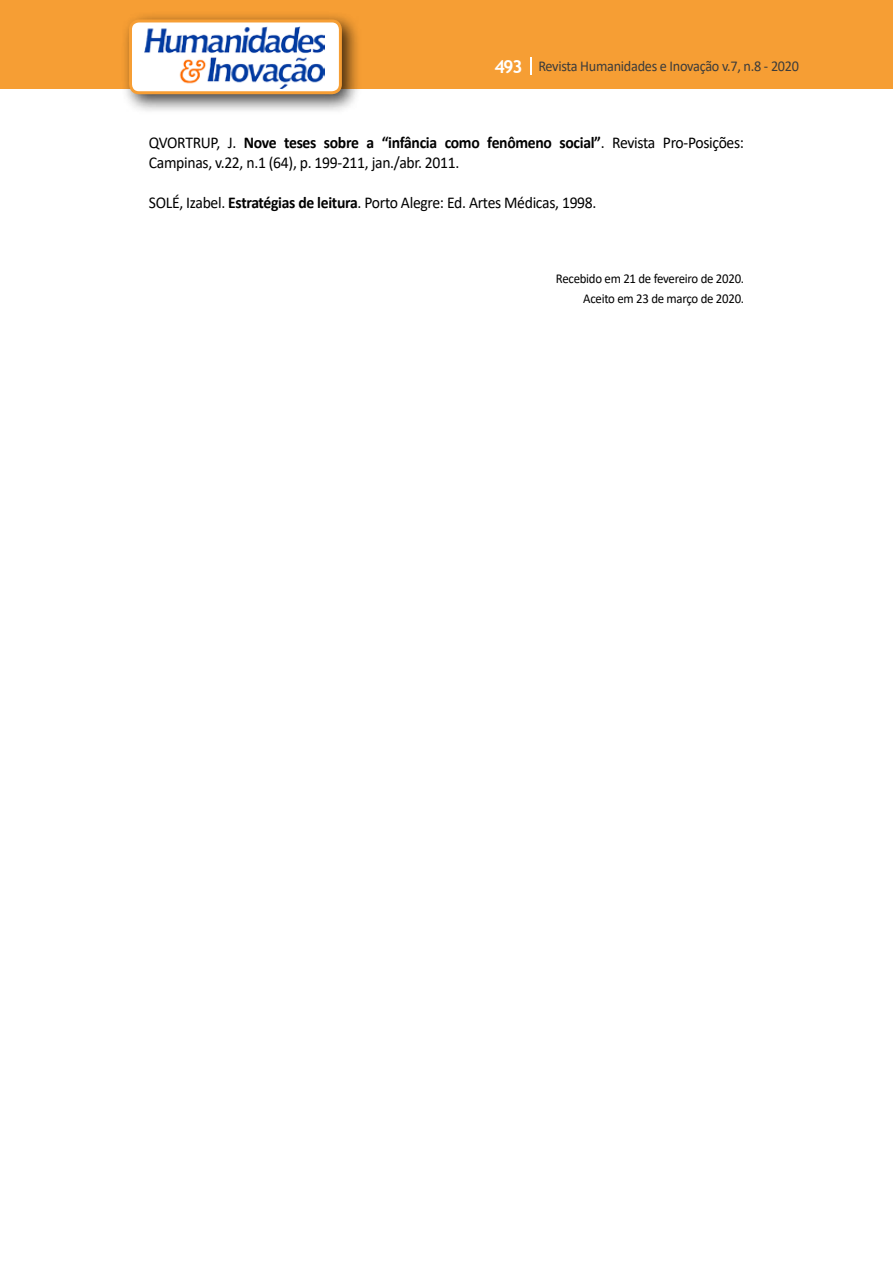
<style>
.page{position:relative;width:893px;height:1263px;background:#fff}
.page>*{position:absolute;margin:0;border:0;box-sizing:border-box;transform-origin:0 0}
.t1{font:16.5px/19.8px "Calibri";letter-spacing:-.02em;color:#000;scale:.95 1}
.t2{font:15px "Calibri";letter-spacing:-.02em;color:#3c3c3b;scale:.95 1}
.t3{font:13.5px/19.8px "Calibri";letter-spacing:-.02em;color:#000;text-align:right;scale:.95 1}
.s1{font-family:"Trebuchet MS";font-weight:700;font-size:18px;color:#fff}
.s2{font-weight:700}
</style>
<div class="page">
<div style="left:0;top:0;width:893px;height:88px;background:#f69e34"></div>
<svg style="left:530px;top:57px;width:2px;height:18px"></svg>
<div style="left:121px;top:11px;width:241px;height:103px;background:#000;opacity:.75"></div>
<div style="left:130px;top:21px;width:210px;height:72px;background:#fff;border-radius:9px"></div>
<img style="left:144px;top:27px;width:181px;height:62px">
<div style="left:129px;top:19px;width:213px;height:75px;border:3px solid #f69e34;border-radius:9px"></div>
<p class="t2" style="left:495px;top:56px;width:322px"><span class="s1">493</span> Revista Humanidades e Inovação v.7, n.8 - 2020</p>
<p class="t1" style="left:149px;top:133px;width:628px">QVORTRUP, J. <span class="s2">Nove teses sobre a “infância como fenômeno social”</span>. Revista Pro-Posições:<br>Campinas, v.22, n.1 (64), p. 199-211, jan./abr. 2011.</p>
<p class="t1" style="left:149px;top:192px;width:473px">SOLÉ, Izabel. <span class="s2">Estratégias de leitura</span>. Porto Alegre: Ed. Artes Médicas, 1998.</p>
<p class="t3" style="left:556px;top:269px;width:200px">Recebido em 21 de fevereiro de 2020.<br>Aceito em 23 de março de 2020.</p>
</div>
